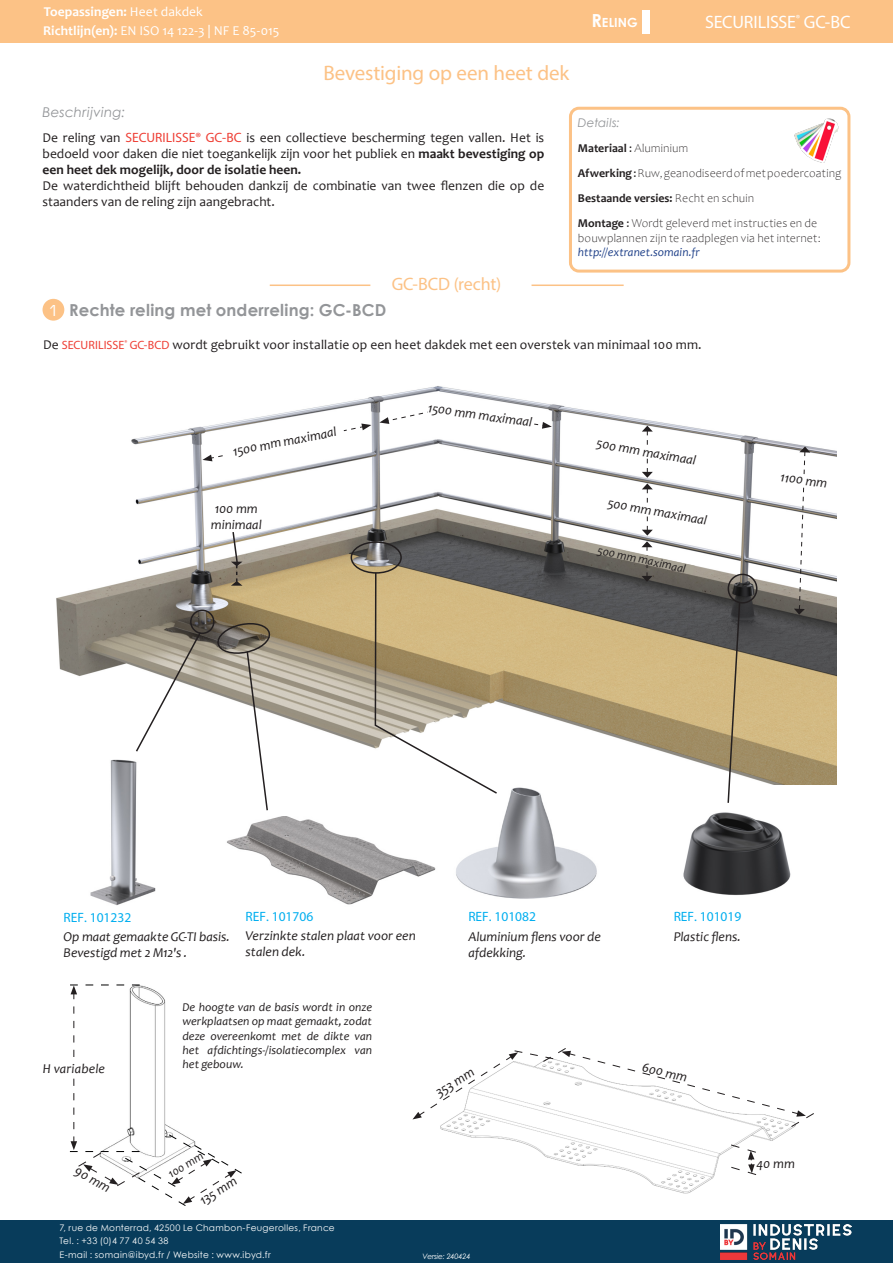
<style>
.page{position:relative;width:893px;height:1263px;background:#fff}
.page>*{position:absolute;margin:0;border:0;box-sizing:border-box;transform-origin:0 0}
.t1{font:21px "Myriad Pro";letter-spacing:-.005em;color:#fcc286}
.t2{font:18px "Myriad Pro";letter-spacing:-.015em;color:#fff}
.t3{font:18px "Myriad Pro";letter-spacing:-.01em;color:#fcc286}
.t4{font:700 16.5px "Century Gothic";letter-spacing:.005em;color:#939598}
.t5{font:16.5px "Eurostile";color:#fff}
.t6{font:13.5px/16.2px "Candara";color:#231f20;text-align:justify}
.t7{font:italic 13.5px/16.2px "Candara";color:#231f20}
.t8{font:13.5px/18.9px "Candara";color:#fff}
.t9{font:13.5px "Myriad Pro";color:#00aeef}
.t10{font:italic 13.5px "Century Gothic";letter-spacing:.02em;color:#939598}
.t11{font:700 12.6px "Century Gothic";letter-spacing:.005em;color:#fff}
.t12{font:300 12px/25.2px "Candara";letter-spacing:.01em;color:#231f20}
.t13{font:italic 12px/14.4px "Candara";color:#231f20;text-align:justify}
.t14{font:italic 12px "Candara";letter-spacing:.005em;color:#21428a}
.t15{font:italic 12px "Century Gothic";letter-spacing:.015em;color:#939598}
.t16{font:9px/13.5px "Century Gothic";letter-spacing:.03em;color:#fff}
.t17{font:italic 7.5px "Century Gothic";letter-spacing:-.025em;color:#fff}
.s1{font-weight:700}
.s2{font-size:18px}
.s3{font-family:"Myriad Pro";color:#ee3e34}
.s4{font-weight:400}
.s5{font-family:"Myriad Pro";font-size:12px;color:#ee3e34}
</style>
<div class="page">
<div style="left:0;top:0;width:893px;height:43px;background:#fcc286"></div>
<div style="left:642px;top:10px;width:8px;height:23px;background:#fff"></div>
<div style="left:569px;top:107px;width:281px;height:166px;border:3px solid #fcc286;border-radius:9px"></div>
<img style="left:794px;top:118px;width:45px;height:45px">
<div style="left:0;top:1220px;width:893px;height:43px;background:#083c5b"></div>
<img style="left:721px;top:1225px;width:130px;height:35px">
<hr style="left:270px;top:284px;width:100px;height:2px;background:#fcc286">
<hr style="left:531px;top:284px;width:93px;height:2px;background:#fcc286">
<img style="left:56px;top:386px;width:780px;height:398px">
<svg style="left:231px;top:530px;width:12px;height:56px"></svg>
<div style="left:43px;top:299px;width:21px;height:22px;background:#fcc286;border-radius:50%"></div>
<svg style="left:202px;top:423px;width:169px;height:38px"></svg>
<svg style="left:379px;top:402px;width:173px;height:27px"></svg>
<svg style="left:582px;top:426px;width:131px;height:156px"></svg>
<img style="left:683px;top:812px;width:108px;height:83px">
<img style="left:456px;top:787px;width:141px;height:112px">
<img style="left:440px;top:1127px;width:354px;height:67px">
<div style="left:190px;top:610px;width:25px;height:24px;border:2px solid #231f20;border-radius:50%"></div>
<div style="left:728px;top:574px;width:29px;height:30px;border:2px solid #231f20;border-radius:50%"></div>
<svg style="left:727px;top:601px;width:14px;height:202px;background:#9e9176"></svg>
<svg style="left:134px;top:631px;width:68px;height:122px"></svg>
<svg style="left:217px;top:622px;width:54px;height:189px"></svg>
<svg style="left:374px;top:571px;width:125px;height:224px"></svg>
<svg style="left:731px;top:1144px;width:25px;height:31px"></svg>
<svg style="left:412px;top:1048px;width:402px;height:79px"></svg>
<img style="left:59px;top:756px;width:137px;height:149px">
<img style="left:227px;top:816px;width:209px;height:89px">
<svg style="left:70px;top:985px;width:172px;height:221px"></svg>
<svg style="left:774px;top:446px;width:60px;height:169px"></svg>
<div style="left:351px;top:541px;width:51px;height:33px;border:2px solid #231f20;border-radius:50%"></div>
<p class="t8" style="left:43px;top:2px;width:238px"><span class="s1">Toepassingen:</span> Heet dakdek<br><span class="s1">Richtlijn(en):</span> EN ISO 14 122-3 | NF E 85-015</p>
<p class="t11" style="left:591px;top:13px;width:48px"><span class="s2">R</span>eling</p>
<h2 class="t2" style="left:705px;top:11px;width:147px">SECURILISSE<sup>®</sup> GC-BC</h2>
<p class="t1" style="left:324px;top:60px;width:247px">Bevestiging op een heet dek</p>
<p class="t10" style="left:43px;top:103px;width:84px">Beschrijving:</p>
<p class="t6" style="left:43px;top:129px;width:503px">De reling van <span class="s3">SECURILISSE® GC-BC</span> is een collectieve bescherming tegen vallen. Het is bedoeld voor daken die niet toegankelijk zijn voor het publiek en <span class="s1">maakt bevestiging op een heet dek mogelijk, door de isolatie heen.</span></p>
<p class="t6" style="left:43px;top:178px;width:503px">De waterdichtheid blijft behouden dankzij de combinatie van twee flenzen die op de staanders van de reling zijn aangebracht.</p>
<p class="t3" style="left:392px;top:273px;width:111px">GC-BCD (recht)</p>
<p class="t15" style="left:578px;top:114px;width:44px">Details:</p>
<p class="t12" style="left:578px;top:135px;width:265px"><span class="s1">Materiaal</span> <span class="s4">:</span> Aluminium<br><span class="s1">Afwerking</span> <span class="s4">:</span> Ruw, geanodiseerd of met poedercoating <span class="s1">Bestaande versies:</span> Recht en schuin<br><span class="s1">Montage</span> <span class="s4">:</span> Wordt geleverd met instructies en de</p>
<p class="t12" style="left:578px;top:225px;width:244px">bouwplannen zijn te raadplegen via het internet:</p>
<p class="t14" style="left:578px;top:245px;width:123px">http://extranet.somain.fr</p>
<p class="t5" style="left:48px;top:299px;width:12px">1</p>
<p class="t4" style="left:69px;top:297px;width:318px">Rechte reling met onderreling: GC-BCD</p>
<p class="t6" style="left:43px;top:336px;width:660px">De <span class="s5">SECURILISSE</span><sup>®</sup> <span class="s5">GC-BCD</span> wordt gebruikt voor installatie op een heet dakdek met een overstek van minimaal 100 mm.</p>
<p class="t7" style="left:232px;top:443px;width:107px;rotate:-11deg">1500 mm maximaal</p>
<p class="t7" style="left:211px;top:500px;width:52px;text-align:center">100 mm minimaal</p>
<p class="t7" style="left:429px;top:399px;width:107px;rotate:8deg">1500 mm maximaal</p>
<p class="t7" style="left:598px;top:435px;width:102px;rotate:10deg">500 mm maximaal</p>
<p class="t7" style="left:609px;top:495px;width:102px;rotate:10deg">500 mm maximaal</p>
<p class="t13" style="left:599px;top:543px;width:92px;rotate:12deg">500 mm maximaal</p>
<p class="t7" style="left:782px;top:468px;width:49px;rotate:9deg">1100 mm</p>
<p class="t9" style="left:64px;top:909px;width:69px">REF. 101232</p>
<p class="t7" style="left:64px;top:928px;width:168px">Op maat gemaakte GC-TI basis.</p>
<p class="t7" style="left:64px;top:945px;width:125px">Bevestigd met 2 M12's .</p>
<p class="t9" style="left:246px;top:908px;width:69px">REF. 101706</p>
<p class="t7" style="left:246px;top:927px;width:172px">Verzinkte stalen plaat voor een stalen dek.</p>
<p class="t7" style="left:43px;top:1060px;width:64px">H variabele</p>
<p class="t13" style="left:182px;top:999px;width:191px">De hoogte van de basis wordt in onze werkplaatsen op maat gemaakt, zodat deze overeenkomt met de dikte van het afdichtings-/isolatiecomplex van het gebouw.</p>
<p class="t9" style="left:468px;top:908px;width:69px">REF. 101082</p>
<p class="t7" style="left:468px;top:928px;width:134px">Aluminium flens voor de afdekking.</p>
<p class="t7" style="left:432px;top:1086px;width:44px;rotate:-32deg">353 mm</p>
<p class="t7" style="left:80px;top:1162px;width:40px;rotate:30deg">90 mm</p>
<p class="t13" style="left:165px;top:1169px;width:40px;rotate:-32deg">100 mm</p>
<p class="t7" style="left:196px;top:1195px;width:43px;rotate:-32deg">135 mm</p>
<p class="t16" style="left:60px;top:1221px;width:277px">7, rue de Monterrad, 42500 Le Chambon-Feugerolles, France<br>Tel. : +33 (0)4 77 40 54 38<br>E-mail : somain@ibyd.fr / Website : www.ibyd.fr</p>
<p class="t17" style="left:422px;top:1250px;width:50px">Versie: 240424</p>
<p class="t9" style="left:674px;top:908px;width:69px">REF. 101019</p>
<p class="t7" style="left:674px;top:928px;width:69px">Plastic flens.</p>
<p class="t7" style="left:645px;top:1059px;width:47px;rotate:14deg">600 mm</p>
<p class="t7" style="left:756px;top:1155px;width:40px">40 mm</p>
</div>
